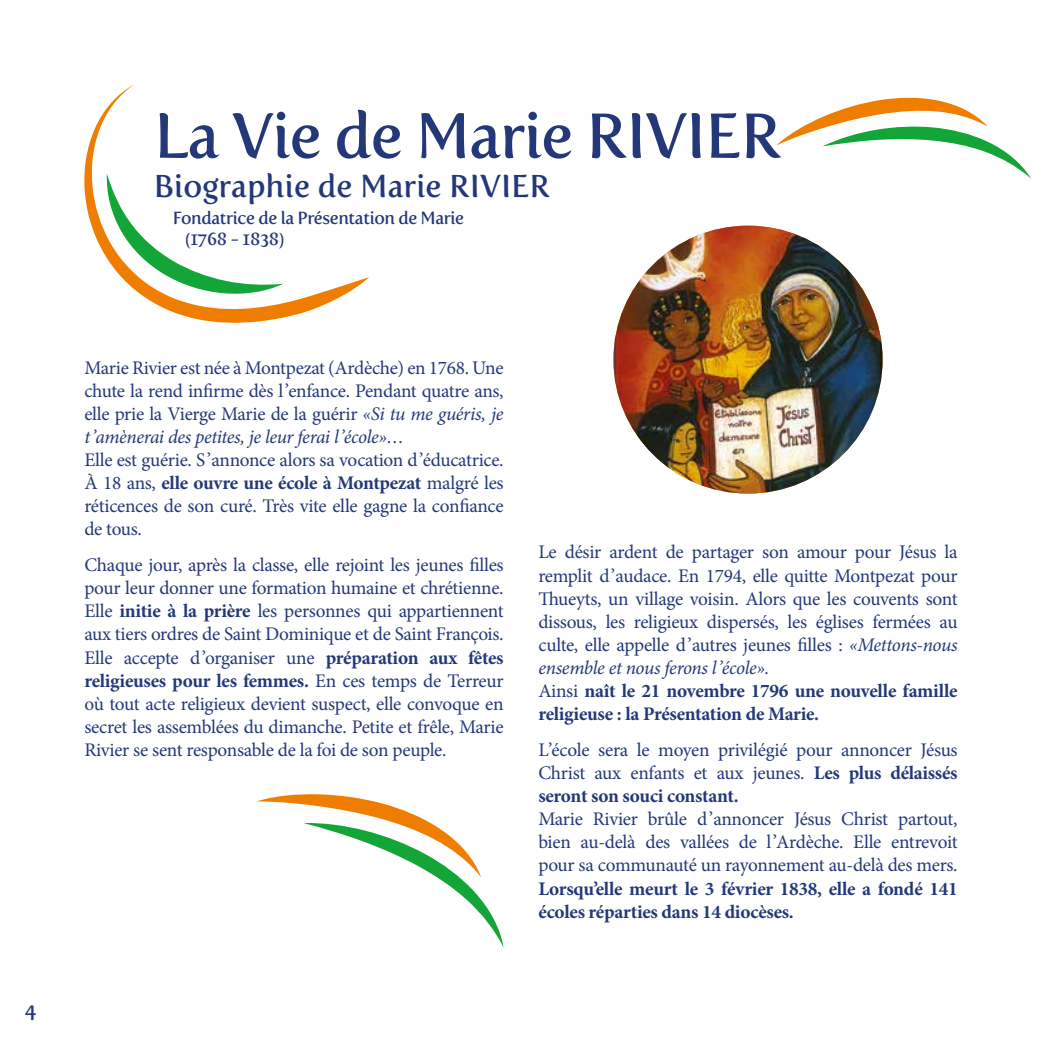
<style>
.page{position:relative;width:1042px;height:1042px;background:#fff}
.page>*{position:absolute;margin:0;border:0;box-sizing:border-box;transform-origin:0 0}
.t1{font:63px "Fertigo Pro";letter-spacing:-.02em;color:#243879}
.t2{font:31.5px "Fertigo Pro";color:#243879}
.t3{font:21px "Fertigo Pro";color:#243879}
.t4{font:19.25px/23.1px "Minion Pro";letter-spacing:-.015em;color:#243879;text-align:justify}
.t5{font:700 19.25px/23.1px "Minion Pro";letter-spacing:-.015em;color:#243879}
.t6{font:17.5px/21px "Fertigo Pro";letter-spacing:-.025em;color:#243879}
.s1{font-style:italic}
.s2{font-weight:700}
</style>
<div class="page">
<svg style="left:257px;top:794px;width:247px;height:153px"></svg>
<svg style="left:776px;top:97px;width:255px;height:82px"></svg>
<svg style="left:84px;top:84px;width:285px;height:239px"></svg>
<svg style="left:106px;top:174px;width:177px;height:121px"></svg>
<img style="left:613px;top:226px;width:269px;height:267px">
<p class="t3" style="left:25px;top:999px;width:13px">4</p>
<h1 class="t1" style="left:154px;top:99px;width:629px">La Vie de Marie RIVIER</h1>
<h2 class="t2" style="left:154px;top:167px;width:398px">Biographie de Marie RIVIER</h2>
<p class="t6" style="left:185px;top:208px;width:280px;text-indent:-12px">Fondatrice de la Présentation de Marie (1768 - 1838)</p>
<p class="t4" style="left:84px;top:356px;width:421px">Marie Rivier est née à Montpezat (Ardèche) en 1768. Une chute la rend infirme dès l’enfance. Pendant quatre ans, elle prie la Vierge Marie de la guérir <span class="s1">«Si tu me guéris, je t’amènerai des petites, je leur ferai l’école»…</span></p>
<p class="t4" style="left:84px;top:448px;width:421px">Elle est guérie. S’annonce alors sa vocation d’éducatrice.<br>À 18 ans, <span class="s2">elle ouvre une école à Montpezat</span> malgré les réticences de son curé. Très vite elle gagne la confiance de tous.</p>
<p class="t4" style="left:84px;top:553px;width:421px">Chaque jour, après la classe, elle rejoint les jeunes filles pour leur donner une formation humaine et chrétienne.<br>Elle <span class="s2">initie à la prière</span> les personnes qui appartiennent aux tiers ordres de Saint Dominique et de Saint François.<br>Elle accepte d’organiser une <span class="s2">préparation aux fêtes religieuses pour les femmes.</span> En ces temps de Terreur où tout acte religieux devient suspect, elle convoque en secret les assemblées du dimanche. Petite et frêle, Marie Rivier se sent responsable de la foi de son peuple.</p>
<p class="t4" style="left:538px;top:541px;width:421px;text-align:left">Le désir ardent de partager son amour pour Jésus la remplit d’audace. En 1794, elle quitte Montpezat pour Thueyts, un village voisin. Alors que les couvents sont dissous, les religieux dispersés, les églises fermées au culte, elle appelle d’autres jeunes filles : <span class="s1">«Mettons-nous ensemble et nous ferons l’école».<br></span>Ainsi <span class="s2">naît le 21 novembre 1796 une nouvelle famille religieuse : la Présentation de Marie.</span></p>
<p class="t4" style="left:538px;top:738px;width:421px">L’école sera le moyen privilégié pour annoncer Jésus Christ aux enfants et aux jeunes. <span class="s2">Les plus délaissés seront son souci constant.</span></p>
<p class="t4" style="left:538px;top:807px;width:421px">Marie Rivier brûle d’annoncer Jésus Christ partout, bien au-delà des vallées de l’Ardèche. Elle entrevoit pour sa communauté un rayonnement au-delà des mers.</p>
<p class="t5" style="left:538px;top:877px;width:421px">Lorsqu’elle meurt le 3 février 1838, elle a fondé 141 écoles réparties dans 14 diocèses.</p>
</div>
